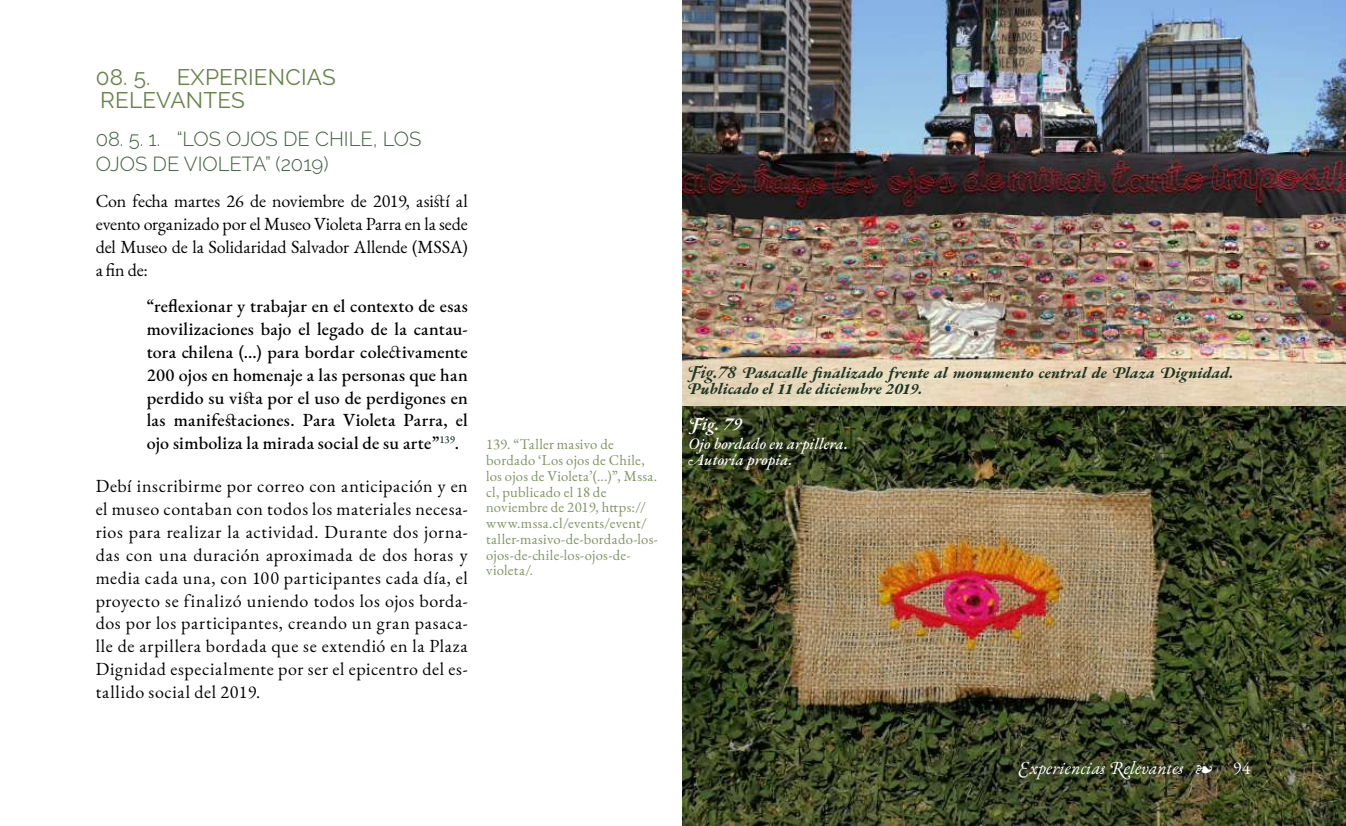
<style>
.page{position:relative;width:1346px;height:826px;background:#fff}
.page>*{position:absolute;margin:0;border:0;box-sizing:border-box;transform-origin:0 0}
.t1{font:22.5px/22.9px "Raleway";letter-spacing:.01em;color:#668447}
.t2{font:300 20.25px/25.2px "Raleway";color:#3b603c}
.t3{font:18px/22.9px "EB Garamond";letter-spacing:.015em;color:#000;text-align:justify}
.t4{font:500 18px/22.9px "EB Garamond";letter-spacing:.015em;color:#000;text-align:justify}
.t5{font:italic 18px "EB Garamond";letter-spacing:.005em;color:#fff}
.t6{font:italic 600 18px "EB Garamond";color:#fff}
.t7{font:italic 700 15.75px/15.8px "EB Garamond";letter-spacing:.005em;color:#1e3623}
.t8{font:italic 500 15.75px/15.8px "EB Garamond";letter-spacing:.005em;color:#fff}
.t9{font:14.62px/15.8px "EB Garamond";letter-spacing:.02em;color:#7f9460}
.s1{font-weight:600;font-size:18px}
.s2{font-style:normal}
</style>
<div class="page">
<img style="left:682px;top:0;width:664px;height:826px">
<p class="t1" style="left:96px;top:65px;width:242px">08. 5. EXPERIENCIAS<br>RELEVANTES</p>
<p class="t2" style="left:96px;top:126px;width:327px">08. 5. 1. “LOS OJOS DE CHILE, LOS<br>OJOS DE VIOLETA” (2019)</p>
<p class="t3" style="left:96px;top:189px;width:374px">Con fecha martes 26 de noviembre de 2019, asistí al evento organizado por el Museo Violeta Parra en la sede del Museo de la Solidaridad Salvador Allende (MSSA) a fin de:</p>
<p class="t4" style="left:147px;top:294px;width:323px">“reflexionar y trabajar en el contexto de esas movilizaciones bajo el legado de la cantau&shy;tora chilena (...) para bordar colectivamente 200 ojos en homenaje a las personas que han perdido su vista por el uso de perdigones en las manifestaciones. Para Violeta Parra, el ojo simboliza la mirada social de su arte”<sup>139</sup>.</p>
<p class="t3" style="left:96px;top:474px;width:374px">Debí inscribirme por correo con anticipación y en el museo contaban con todos los materiales necesa&shy;rios para realizar la actividad. Durante dos jorna&shy;das con una duración aproximada de dos horas y media cada una, con 100 participantes cada día, el proyecto se finalizó uniendo todos los ojos borda&shy;dos por los participantes, creando un gran pasaca&shy;lle de arpillera bordada que se extendió en la Plaza Dignidad especialmente por ser el epicentro del es&shy;tallido social del 2019.</p>
<p class="t9" style="left:486px;top:437px;width:173px">139. “Taller masivo de bordado ‘Los ojos de Chile, los ojos de Violeta’(...)”, Mssa. cl, publicado el 18 de noviembre de 2019, https:// www.mssa.cl/events/event/ taller-masivo-de-bordado-los&shy;ojos-de-chile-los-ojos-de&shy;violeta/.</p>
<p class="t7" style="left:687px;top:365px;width:548px"><span class="s1">Fig.78</span> Pasacalle finalizado frente al monumento central de Plaza Dignidad.<br>Publicado el 11 de diciembre 2019.</p>
<p class="t6" style="left:688px;top:412px;width:55px">Fig. 79</p>
<p class="t8" style="left:688px;top:436px;width:161px">Ojo bordado en arpillera.<br>Autoría propia.</p>
<p class="t5" style="left:1019px;top:756px;width:233px">Experiencias Relevantes ❧ <span class="s2">94</span></p>
</div>
